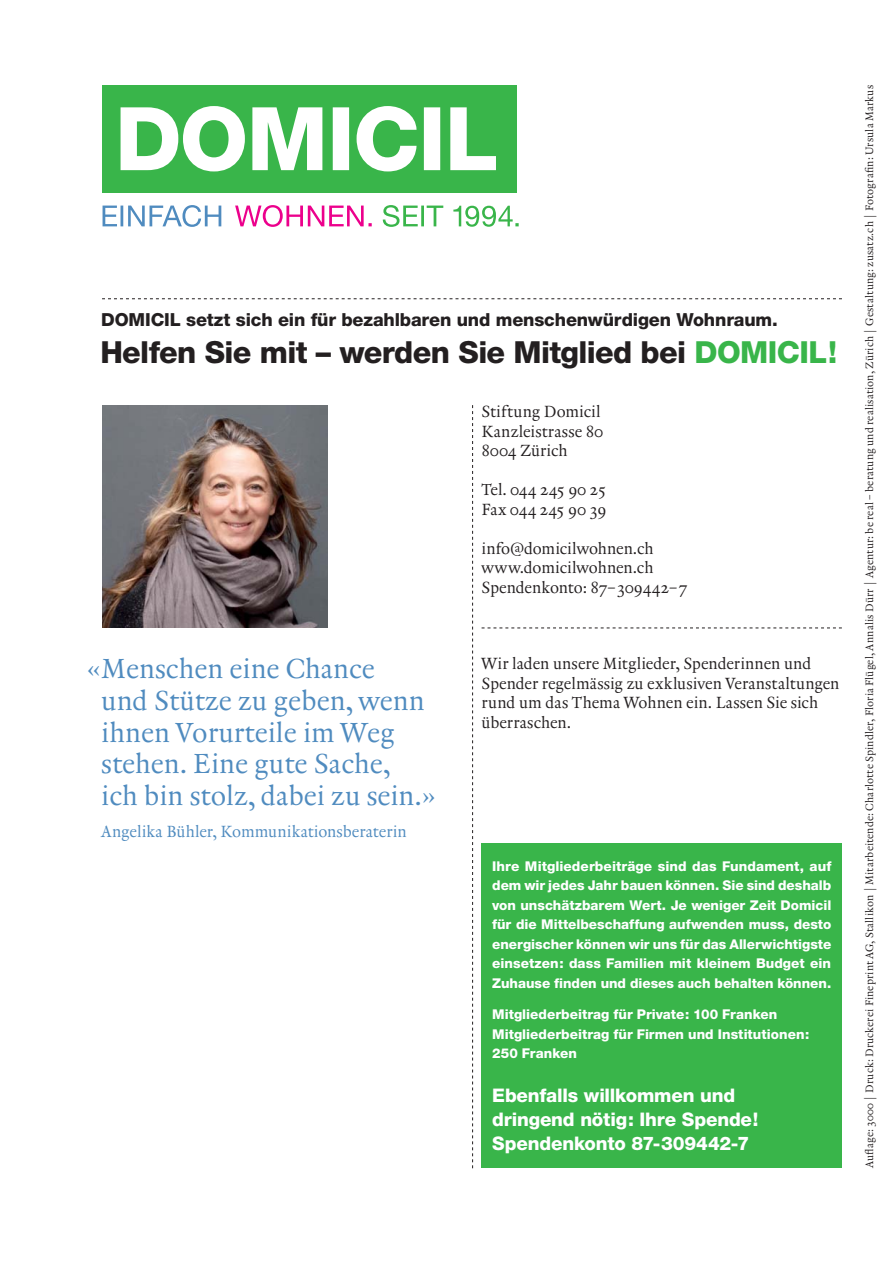
<style>
.page{position:relative;width:893px;height:1263px;background:#fff}
.page>*{position:absolute;margin:0;border:0;box-sizing:border-box;transform-origin:0 0}
.t1{font:800 30.45px "Helvetica Neue";letter-spacing:-.02em;color:#231f20}
.t2{font:28.05px/31.8px "Renard No 3";color:#4f8bbf}
.t3{font:800 18.75px/24px "Helvetica Neue";letter-spacing:-.01em;color:#fff}
.t4{font:800 18px "Helvetica Neue";letter-spacing:-.01em;color:#231f20}
.t5{font:16.5px/19.5px "Renard No 3";color:#231f20}
.t6{font:16.5px "Renard No 3";letter-spacing:.005em;color:#4f8bbf}
.t7{font:800 13.5px/19.5px "Helvetica Neue";color:#fff;text-align:justify}
.t8{font:10.95px "Renard No 3";letter-spacing:.015em;color:#231f20}
.s1{color:#39b54a}
</style>
<div class="page">
<div style="left:482px;top:843px;width:360px;height:325px;background:#39b54a"></div>
<div style="left:102px;top:85px;width:415px;height:107px;background:#39b54a"></div>
<svg style="left:121px;top:106px;width:375px;height:65px"></svg>
<svg style="left:383px;top:205px;width:136px;height:22px"></svg>
<svg style="left:235px;top:205px;width:137px;height:22px"></svg>
<svg style="left:103px;top:205px;width:118px;height:22px"></svg>
<svg style="left:482px;top:627px;width:360px;height:1px"></svg>
<img style="left:102px;top:405px;width:225px;height:223px">
<svg style="left:472px;top:405px;width:1px;height:763px"></svg>
<svg style="left:102px;top:298px;width:740px;height:1px"></svg>
<h3 class="t4" style="left:101px;top:313px;width:678px">DOMICIL setzt sich ein für bezahlbaren und menschenwürdigen Wohnraum.</h3>
<h1 class="t1" style="left:100px;top:341px;width:738px">Helfen Sie mit – werden Sie Mitglied bei <span class="s1">DOMICIL!</span></h1>
<h2 class="t2" style="left:101px;top:655px;width:335px;text-indent:-14px">« Menschen eine Chance<br>und Stütze zu geben, wenn ihnen Vorurteile im Weg stehen. Eine gute Sache,<br>ich bin stolz, dabei zu sein.»</h2>
<p class="t6" style="left:101px;top:825px;width:307px">Angelika Bühler, Kommunikationsberaterin</p>
<p class="t5" style="left:482px;top:404px;width:123px">Stiftung Domicil<br>Kanzleistrasse 80<br>8004 Zürich</p>
<p class="t5" style="left:482px;top:482px;width:126px">Tel. 044 245 90 25<br>Fax 044 245 90 39</p>
<p class="t5" style="left:482px;top:540px;width:207px">info@domicilwohnen.ch www.domicilwohnen.ch<br>Spendenkonto: 87– 309442– 7</p>
<p class="t5" style="left:482px;top:655px;width:359px">Wir laden unsere Mitglieder, Spenderinnen und Spender regelmässig zu exklusiven Veran staltungen rund um das Thema Wohnen ein. Lassen Sie sich überraschen.</p>
<p class="t7" style="left:492px;top:858px;width:341px">Ihre Mitgliederbeiträge sind das Fundament, auf dem wir jedes Jahr bauen können. Sie sind deshalb von unschätzbarem Wert. Je weniger Zeit Domicil für die Mittelbeschaffung aufwenden muss, desto energischer können wir uns für das Allerwichtigste einsetzen: dass Familien mit kleinem Budget ein Zuhause finden und dieses auch behalten können.</p>
<p class="t7" style="left:492px;top:1006px;width:319px;text-align:left">Mitgliederbeitrag für Private: 100 Franken<br>Mitgliederbeitrag für Firmen und Institutionen:<br>250 Franken</p>
<h3 class="t3" style="left:492px;top:1085px;width:268px">Ebenfalls willkommen und dringend nötig: Ihre Spende!<br>Spendenkonto 87-309442-7</h3>
<p class="t8" style="left:865px;top:1168px;width:1084px;rotate:-90deg">Auflage: 3000 | Druck: Druckerei Fineprint AG, Stallikon | Mitarbeitende: Charlotte Spindler, Floria Flügel, Annalis Dürr | Agentur: be real – beratung und realisation, Zürich | Gestaltung: zusatz.ch | Fotografin: Ursula Markus</p>
</div>
